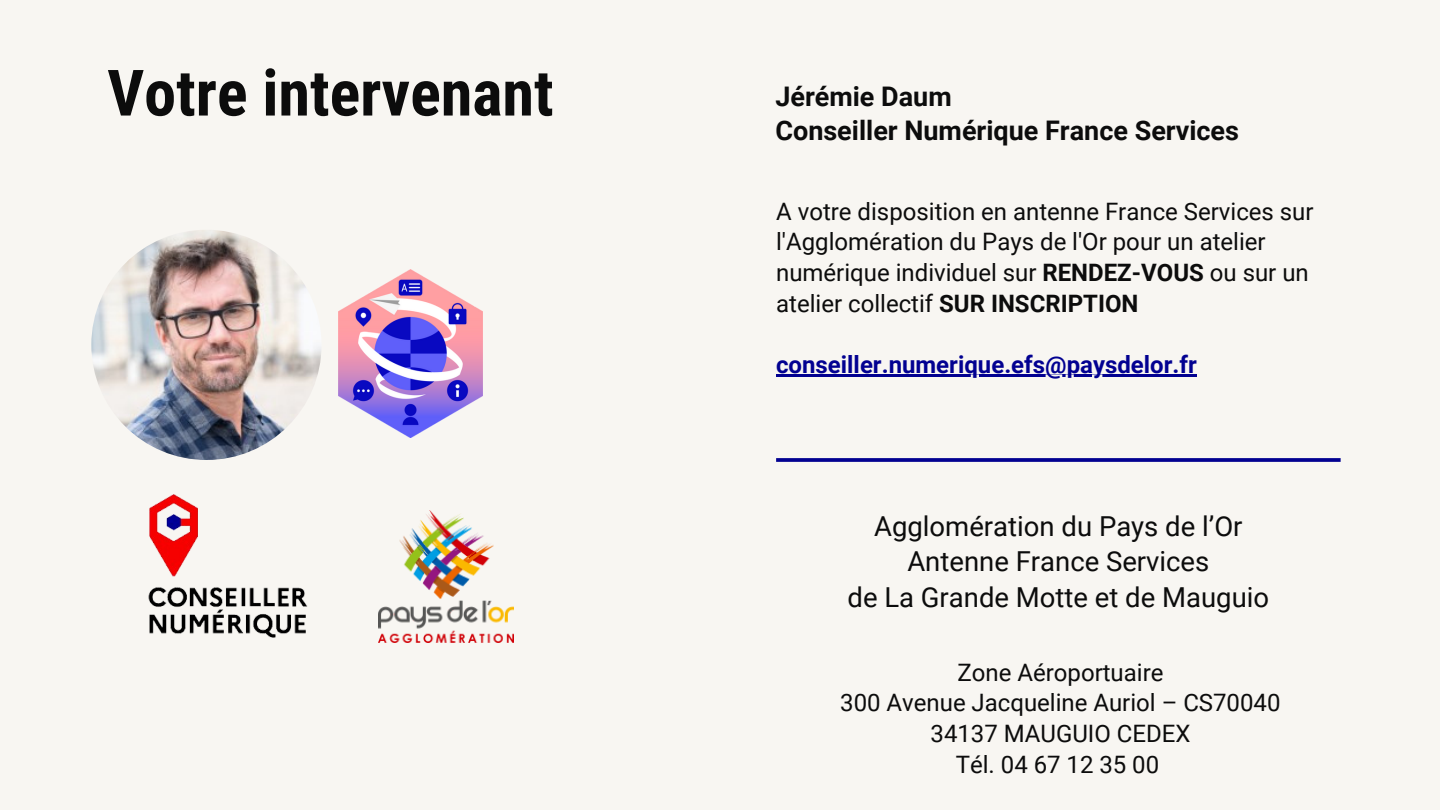
<style>
.page{position:relative;width:1440px;height:810px;background:#f8f6f2}
.page>*{position:absolute;margin:0;border:0;box-sizing:border-box;transform-origin:0 0}
.t1{font:700 64px "Roboto Condensed";color:#0c0c0c}
.t2{font:27.5px/35.2px "Roboto";color:#0c0c0c;text-align:center}
.t3{font:700 27px/34.5px "Roboto";color:#0c0c0c}
.t4{font:24px/30.8px "Roboto";color:#0c0c0c}
.t5{font:700 24px "Roboto";color:#020191}
.s1{font-weight:700}
</style>
<div class="page">
<hr style="left:776px;top:375px;width:421px;height:2px;background:#020191">
<svg style="left:776px;top:458px;width:565px;height:4px;fill:#1d1c9c"></svg>
<img style="left:378px;top:510px;width:135px;height:132px">
<img style="left:338px;top:270px;width:145px;height:167px">
<img style="left:91px;top:230px;width:231px;height:230px;border-radius:50%">
<img style="left:148px;top:494px;width:160px;height:144px">
<p class="t1" style="left:107px;top:56px;width:448px">Votre intervenant</p>
<h1 class="t3" style="left:775px;top:79px;width:465px">Jérémie Daum<br>Conseiller Numérique France Services</h1>
<h2 class="t4" style="left:776px;top:196px;width:539px">A votre disposition en antenne France Services sur l'Agglomération du Pays de l'Or pour un atelier numérique individuel sur <span class="s1">RENDEZ-VOUS</span> ou sur un atelier collectif <span class="s1">SUR INSCRIPTION</span></h2>
<p class="t5" style="left:776px;top:351px;width:422px">conseiller.numerique.efs@paysdelor.fr</p>
<p class="t2" style="left:847px;top:509px;width:423px">Agglomération du Pays de l’Or<br>Antenne France Services<br>de La Grande Motte et de Mauguio</p>
<p class="t4" style="left:958px;top:657px;width:207px">Zone Aéroportuaire</p>
<p class="t4" style="left:840px;top:688px;width:442px">300 Avenue Jacqueline Auriol – CS70040</p>
<p class="t4" style="left:931px;top:719px;width:261px">34137 MAUGUIO CEDEX</p>
<h4 class="t4" style="left:956px;top:749px;width:205px">Tél. 04 67 12 35 00</h4>
</div>
